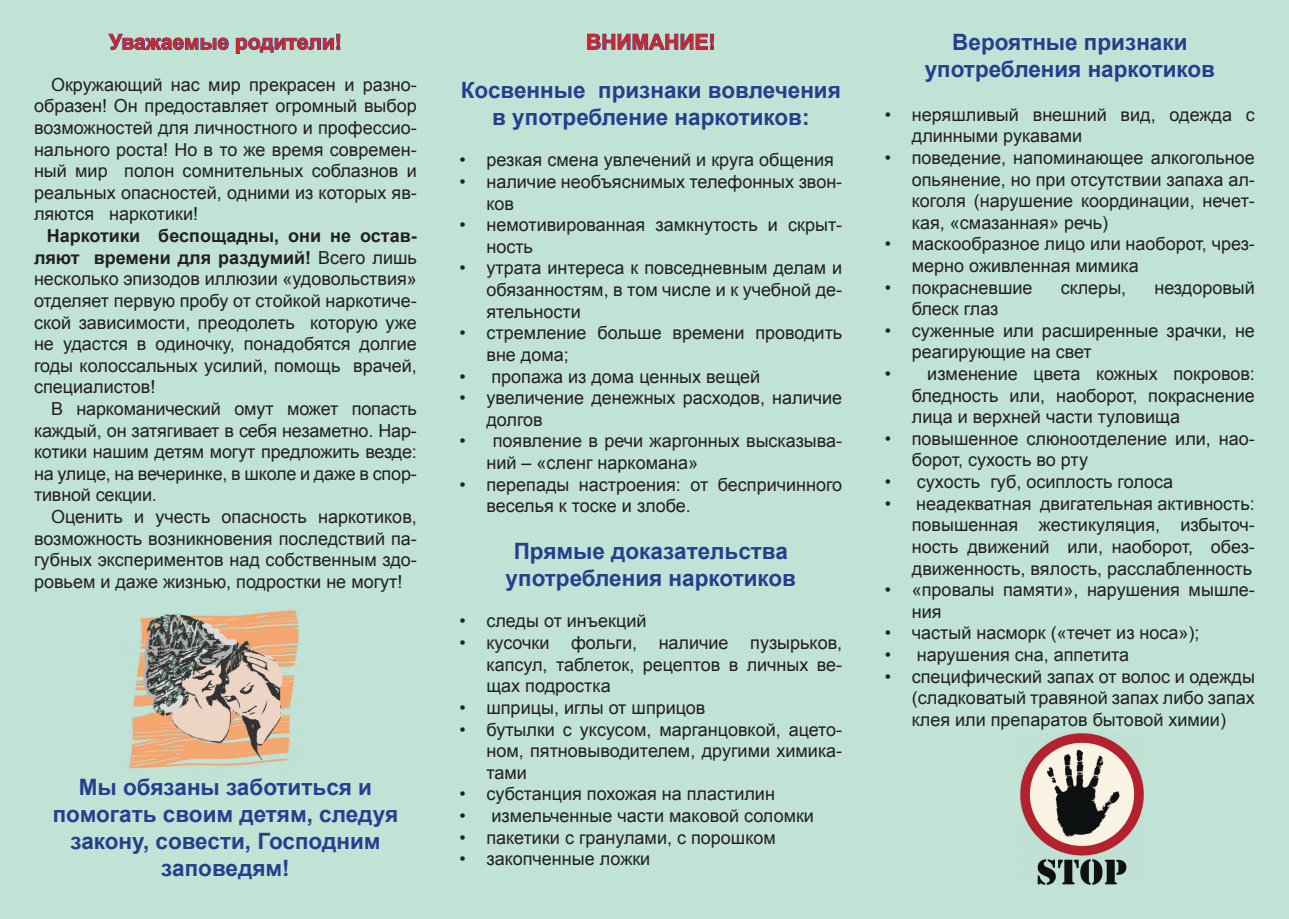
<style>
.page{position:relative;width:1289px;height:919px;background:#fff}
.page>*{position:absolute;margin:0;border:0;box-sizing:border-box;transform-origin:0 0}
.t1{font:700 22.5px/27px "Arial";color:#253f8e;text-align:center}
.t2{font:700 21px "Arial";color:#d1232a}
.t3{font:18px/21.6px "Arial";color:#231f20;text-align:justify}
.s1{font-weight:700}
</style>
<div class="page">
<div style="left:0;top:0;width:1288px;height:918px;background:#c0e3d6"></div>
<svg style="left:108px;top:33px;width:121px;height:17px;background:#8fafbf"></svg>
<svg style="left:236px;top:34px;width:104px;height:20px;background:#97b8c3"></svg>
<svg style="left:587px;top:31px;width:127px;height:19px;background:#90b0bf"></svg>
<img style="left:122px;top:607px;width:183px;height:167px">
<img style="left:1020px;top:732px;width:123px;height:152px">
<p class="t2" style="left:109px;top:28px;width:234px">Уважаемые родители!</p>
<p class="t3" style="left:34px;top:74px;width:384px;text-indent:17px">Окружающий нас мир прекрасен и разно&shy;образен! Он предоставляет огромный выбор возможностей для личностного и профессио&shy;нального роста! Но в то же время современ&shy;ный мир полон сомнительных соблазнов и реальных опасностей, одними из которых яв&shy;ляются наркотики!</p>
<p class="t3" style="left:34px;top:225px;width:384px;text-indent:13px"><span class="s1">Наркотики беспощадны, они не остав&shy;ляют времени для раздумий!</span> Всего лишь несколько эпизодов иллюзии «удовольствия» отделяет первую пробу от стойкой наркотиче&shy;ской зависимости, преодолеть которую уже не удастся в одиночку, понадобятся долгие годы колоссальных усилий, помощь врачей, специалистов!</p>
<p class="t3" style="left:34px;top:398px;width:384px;text-indent:17px">В наркоманический омут может попасть каждый, он затягивает в себя незаметно. Нар&shy;котики нашим детям могут предложить везде: на улице, на вечеринке, в школе и даже в спор&shy;тивной секции.</p>
<p class="t3" style="left:34px;top:506px;width:384px;text-indent:17px">Оценить и учесть опасность наркотиков, возможность возникновения последствий па&shy;губных экспериментов над собственным здо&shy;ровьем и даже жизнью, подростки не могут!</p>
<p class="t1" style="left:53px;top:774px;width:347px">Мы обязаны заботиться и помогать своим детям, следуя закону, совести, Господним заповедям!</p>
<p class="t2" style="left:586px;top:28px;width:131px">ВНИМАНИЕ!</p>
<p class="t1" style="left:461px;top:77px;width:381px">Косвенные признаки вовлечения</p>
<p class="t1" style="left:492px;top:104px;width:319px">в употребление наркотиков:</p>
<p class="t3" style="left:459px;top:149px;width:376px">• резкая смена увлечений и круга общения</p>
<p class="t3" style="left:486px;top:171px;width:357px;text-indent:-27px">• наличие необъяснимых телефонных звон&shy;ков</p>
<p class="t3" style="left:486px;top:214px;width:357px;text-indent:-27px">• немотивированная замкнутость и скрыт&shy;ность</p>
<p class="t3" style="left:486px;top:257px;width:357px;text-indent:-27px">• утрата интереса к повседневным делам и обязанностям, в том числе и к учебной де&shy;ятельности</p>
<p class="t3" style="left:486px;top:322px;width:357px;text-indent:-27px">• стремление больше времени проводить вне дома;</p>
<p class="t3" style="left:459px;top:365px;width:302px">• пропажа из дома ценных вещей</p>
<p class="t3" style="left:486px;top:387px;width:357px;text-indent:-27px">• увеличение денежных расходов, наличие долгов</p>
<p class="t3" style="left:486px;top:430px;width:357px;text-indent:-27px">• появление в речи жаргонных высказыва&shy;ний – «сленг наркомана»</p>
<p class="t3" style="left:486px;top:473px;width:357px;text-indent:-27px">• перепады настроения: от беспричинного веселья к тоске и злобе.</p>
<p class="t1" style="left:505px;top:538px;width:292px">Прямые доказательства употребления наркотиков</p>
<p class="t3" style="left:459px;top:610px;width:189px">• следы от инъекций</p>
<p class="t3" style="left:486px;top:632px;width:357px;text-indent:-27px">• кусочки фольги, наличие пузырьков, капсул, таблеток, рецептов в личных ве&shy;щах подростка</p>
<p class="t3" style="left:459px;top:697px;width:247px">• шприцы, иглы от шприцов</p>
<p class="t3" style="left:486px;top:718px;width:357px;text-indent:-27px">• бутылки с уксусом, марганцовкой, ацето&shy;ном, пятновыводителем, другими химика&shy;тами</p>
<p class="t3" style="left:459px;top:783px;width:317px">• субстанция похожая на пластилин</p>
<p class="t3" style="left:459px;top:805px;width:356px">• измельченные части маковой соломки</p>
<p class="t3" style="left:459px;top:826px;width:318px">• пакетики с гранулами, с порошком</p>
<p class="t3" style="left:459px;top:848px;width:192px">• закопченные ложки</p>
<p class="t1" style="left:924px;top:30px;width:292px">Вероятные признаки употребления наркотиков</p>
<p class="t3" style="left:911px;top:104px;width:344px;text-indent:-27px">• неряшливый внешний вид, одежда с длинными рукавами</p>
<p class="t3" style="left:911px;top:147px;width:344px;text-indent:-27px">• поведение, напоминающее алкогольное опьянение, но при отсутствии запаха ал&shy;коголя (нарушение координации, нечет&shy;кая, «смазанная» речь)</p>
<p class="t3" style="left:911px;top:233px;width:344px;text-indent:-27px">• маскообразное лицо или наоборот, чрез&shy;мерно оживленная мимика</p>
<p class="t3" style="left:884px;top:276px;width:149px">• покрасневшие</p>
<p class="t3" style="left:1060px;top:276px;width:67px">склеры,</p>
<p class="t3" style="left:1154px;top:276px;width:102px">нездоровый</p>
<p class="t3" style="left:911px;top:298px;width:88px">блеск глаз</p>
<p class="t3" style="left:911px;top:320px;width:344px;text-indent:-27px">• суженные или расширенные зрачки, не реагирующие на свет</p>
<p class="t3" style="left:911px;top:363px;width:344px;text-indent:-27px">• изменение цвета кожных покровов: бледность или, наоборот, покраснение лица и верхней части туловища</p>
<p class="t3" style="left:911px;top:428px;width:344px;text-indent:-27px">• повышенное слюноотделение или, нао&shy;борот, сухость во рту</p>
<p class="t3" style="left:884px;top:471px;width:290px">• сухость губ, осиплость голоса</p>
<p class="t3" style="left:911px;top:492px;width:344px;text-indent:-27px">• неадекватная двигательная активность: повышенная жестикуляция, избыточ&shy;ность движений или, наоборот, обез&shy;движенность, вялость, расслабленность</p>
<p class="t3" style="left:911px;top:579px;width:344px;text-indent:-27px">• «провалы памяти», нарушения мышле&shy;ния</p>
<p class="t3" style="left:884px;top:622px;width:316px">• частый насморк («течет из носа»);</p>
<p class="t3" style="left:884px;top:644px;width:246px">• нарушения сна, аппетита</p>
<p class="t3" style="left:911px;top:665px;width:344px;text-indent:-27px">• специфический запах от волос и одежды (сладковатый травяной запах либо запах клея или препаратов бытовой химии)</p>
</div>
